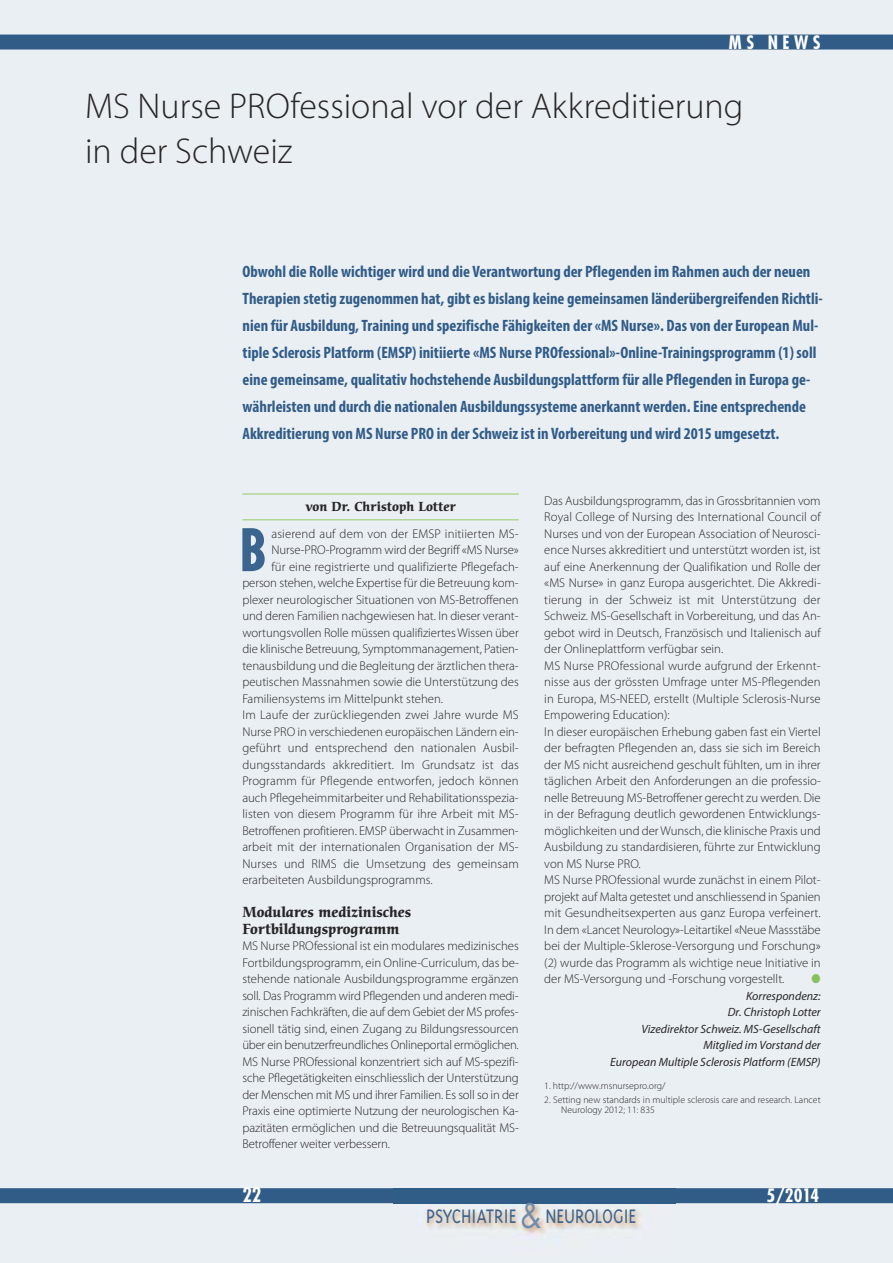
<style>
.page{position:relative;width:893px;height:1263px;background:#eaeff3}
.page>*{position:absolute;margin:0;border:0;box-sizing:border-box;transform-origin:0 0}
.t1{font:700 condensed 57px "Futura";color:#3b648e}
.t2{font:300 36px/45px "Myriad Pro";color:#272627}
.t3{font:300 22.5px "Triplex";color:#3b648e;scale:.88 1}
.t4{font:700 condensed 19.5px "Futura";color:#fff}
.t5{font:700 condensed 18px "Futura";letter-spacing:.25em;color:#fff}
.t6{font:700 condensed 16.5px/27px "Myriad Pro";color:#315c88}
.t7{font:700 14.25px/16.5px "Cerigo";color:#272627}
.t8{font:300 12.75px/16.5px "Myriad Pro";color:#272627;text-align:justify}
.t9{font:700 12.75px "Cerigo";color:#272627}
.t10{font:12.75px "Zapf Dingbats";color:#8abf5f;scale:.9 1}
.t11{font:italic 12px/16.5px "Myriad Pro";color:#272627;text-align:right}
.t12{font:300 9.75px/9.8px "Myriad Pro";color:#272627}
.s1{font-family:"Futura";font-weight:400;font-size:33px;color:#6f8dac}
</style>
<div class="page">
<hr style="left:242px;top:493px;width:277px;height:2px;background:#b2d596">
<hr style="left:242px;top:519px;width:277px;height:1px;background:#b2d596">
<div style="left:0;top:35px;width:893px;height:15px;background:#315c88"></div>
<div style="left:0;top:1188px;width:893px;height:15px;background:#315c88"></div>
<img style="left:393px;top:1203px;width:282px;height:32px">
<h3 class="t5" style="left:729px;top:34px;width:93px">MS NEWS</h3>
<h2 class="t2" style="left:85px;top:86px;width:660px">MS Nurse PROfessional vor der Akkreditierung in der Schweiz</h2>
<p class="t6" style="left:243px;top:259px;width:582px">Obwohl die Rolle wichtiger wird und die Verantwortung der Pflegenden im Rahmen auch der neuen Therapien stetig zugenommen hat, gibt es bislang keine gemeinsamen länderübergreifenden Richtli&shy;nien für Ausbildung,Training und spezifische Fähigkeiten der «MS Nurse». Das von der European Mul&shy;tiple Sclerosis Platform (EMSP) initiierte «MS Nurse PROfessional»-Online-Trainingsprogramm (1) soll eine gemeinsame, qualitativ hochstehende Ausbildungsplattform für alle Pflegenden in Europa ge&shy;währleisten und durch die nationalen Ausbildungssysteme anerkannt werden. Eine entsprechende Akkreditierung von MS Nurse PRO in der Schweiz ist in Vorbereitung und wird 2015 umgesetzt.</p>
<p class="t9" style="left:306px;top:501px;width:152px">von Dr. Christoph Lotter</p>
<p class="t8" style="left:271px;top:526px;width:249px">asierend auf dem von der EMSP initiierten MS-</p>
<p class="t8" style="left:271px;top:542px;width:249px">Nurse-PRO-Programm wird der Begriff «MS Nurse»</p>
<p class="t8" style="left:271px;top:559px;width:249px">für eine registrierte und qualifizierte Pflegefach-</p>
<p class="t8" style="left:242px;top:575px;width:278px">person stehen, welche Expertise für die Betreuung kom-</p>
<p class="t8" style="left:242px;top:592px;width:278px">plexer neurologischer Situationen von MS-Betroffenen</p>
<p class="t8" style="left:242px;top:608px;width:278px">und deren Familien nachgewiesen hat. In dieser verant-</p>
<p class="t8" style="left:242px;top:625px;width:278px">wortungsvollen Rolle müssen qualifiziertes Wissen über</p>
<p class="t8" style="left:242px;top:641px;width:278px">die klinische Betreuung, Symptommanagement, Patien-</p>
<p class="t8" style="left:242px;top:658px;width:278px">tenausbildung und die Begleitung der ärztlichen thera-</p>
<p class="t8" style="left:242px;top:674px;width:278px">peutischen Massnahmen sowie die Unterstützung des</p>
<p class="t8" style="left:242px;top:691px;width:202px">Familiensystems im Mittelpunkt stehen.</p>
<p class="t8" style="left:242px;top:707px;width:278px">Im Laufe der zurückliegenden zwei Jahre wurde MS</p>
<p class="t8" style="left:242px;top:724px;width:278px">Nurse PRO in verschiedenen europäischen Ländern ein-</p>
<p class="t8" style="left:242px;top:740px;width:278px">geführt und entsprechend den nationalen Ausbil-</p>
<p class="t8" style="left:242px;top:757px;width:278px">dungsstandards akkreditiert. Im Grundsatz ist das</p>
<p class="t8" style="left:242px;top:774px;width:278px">Programm für Pflegende entworfen, jedoch können</p>
<p class="t8" style="left:242px;top:790px;width:278px">auch Pflegeheimmitarbeiter und Rehabilitationsspezia-</p>
<p class="t8" style="left:242px;top:807px;width:278px">listen von diesem Programm für ihre Arbeit mit MS-</p>
<p class="t8" style="left:242px;top:823px;width:278px">Betroffenen profitieren. EMSP überwacht in Zusammen-</p>
<p class="t8" style="left:242px;top:840px;width:278px">arbeit mit der internationalen Organisation der MS-</p>
<p class="t8" style="left:242px;top:856px;width:278px">Nurses und RIMS die Umsetzung des gemeinsam</p>
<p class="t8" style="left:242px;top:873px;width:192px">erarbeiteten Ausbildungsprogramms.</p>
<p class="t7" style="left:242px;top:905px;width:170px">Modulares medizinisches<br>Fortbildungsprogramm</p>
<p class="t8" style="left:242px;top:938px;width:278px">MS Nurse PROfessional ist ein modulares medizinisches Fortbildungsprogramm, ein Online-Curriculum, das be&shy;stehende nationale Ausbildungsprogramme ergänzen soll. Das Programm wird Pflegenden und anderen medi&shy;zinischen Fachkräften, die auf dem Gebiet der MS profes&shy;sionell tätig sind, einen Zugang zu Bildungsressourcen über ein benutzerfreundliches Onlineportal ermöglichen.<br>MS Nurse PROfessional konzentriert sich auf MS-spezifi&shy;sche Pflegetätigkeiten einschliesslich der Unterstützung der Menschen mit MS und ihrer Familien. Es soll so in der Praxis eine optimierte Nutzung der neurologischen Ka&shy;pazitäten ermöglichen und die Betreuungsqualität MS-Betroffener weiter verbessern.</p>
<h1 class="t1" style="left:239px;top:525px;width:29px">B</h1>
<p class="t8" style="left:544px;top:493px;width:278px;text-align:left">Das Ausbildungsprogramm, das in Grossbritannien vom Royal College of Nursing des International Council of Nurses und von der European Association of Neurosci&shy;ence Nurses akkreditiert und unterstützt worden ist, ist auf eine Anerkennung der Qualifikation und Rolle der «MS Nurse» in ganz Europa ausgerichtet. Die Akkredi&shy;tierung in der Schweiz ist mit Unterstützung der Schweiz. MS-Gesellschaft in Vorbereitung, und das An&shy;gebot wird in Deutsch, Französisch und Italienisch auf der Onlineplattform verfügbar sein.<br>MS Nurse PROfessional wurde aufgrund der Erkennt&shy;nisse aus der grössten Umfrage unter MS-Pflegenden in Europa, MS-NEED, erstellt (Multiple Sclerosis-Nurse Empowering Education):<br>In dieser europäischen Erhebung gaben fast ein Viertel der befragten Pflegenden an, dass sie sich im Bereich der MS nicht ausreichend geschult fühlten, um in ihrer täglichen Arbeit den Anforderungen an die professio&shy;nelle Betreuung MS-Betroffener gerecht zu werden. Die in der Befragung deutlich gewordenen Entwicklungs&shy;möglichkeiten und der Wunsch, die klinische Praxis und Ausbildung zu standardisieren, führte zur Entwicklung von MS Nurse PRO.<br>MS Nurse PROfessional wurde zunächst in einem Pilot&shy;projekt auf Malta getestet und anschliessend in Spanien mit Gesundheitsexperten aus ganz Europa verfeinert.<br>In dem «Lancet Neurology»-Leitartikel «Neue Massstäbe bei der Multiple-Sklerose-Versorgung und Forschung» (2) wurde das Programm als wichtige neue Initiative in der MS-Versorgung und -Forschung vorgestellt.</p>
<p class="t10" style="left:812px;top:971px;width:12px">●</p>
<p class="t11" style="left:610px;top:988px;width:212px">Korrespondenz:<br>Dr. Christoph Lotter<br>Vizedirektor Schweiz. MS-Gesellschaft<br>Mitglied im Vorstand der<br>European Multiple Sclerosis Platform (EMSP)</p>
<p class="t12" style="left:544px;top:1082px;width:123px">1. http://www.msnursepro.org/</p>
<p class="t12" style="left:561px;top:1096px;width:261px;text-indent:-17px">2. Setting new standards in multiple sclerosis care and research. Lancet<br>Neurology 2012; 11: 835</p>
<h3 class="t4" style="left:242px;top:1186px;width:21px">22</h3>
<h3 class="t3" style="left:426px;top:1202px;width:240px">PSYCHIATRIE <span class="s1">&amp;</span> NEUROLOGIE</h3>
<h3 class="t5" style="left:766px;top:1187px;width:55px">5/2014</h3>
</div>
